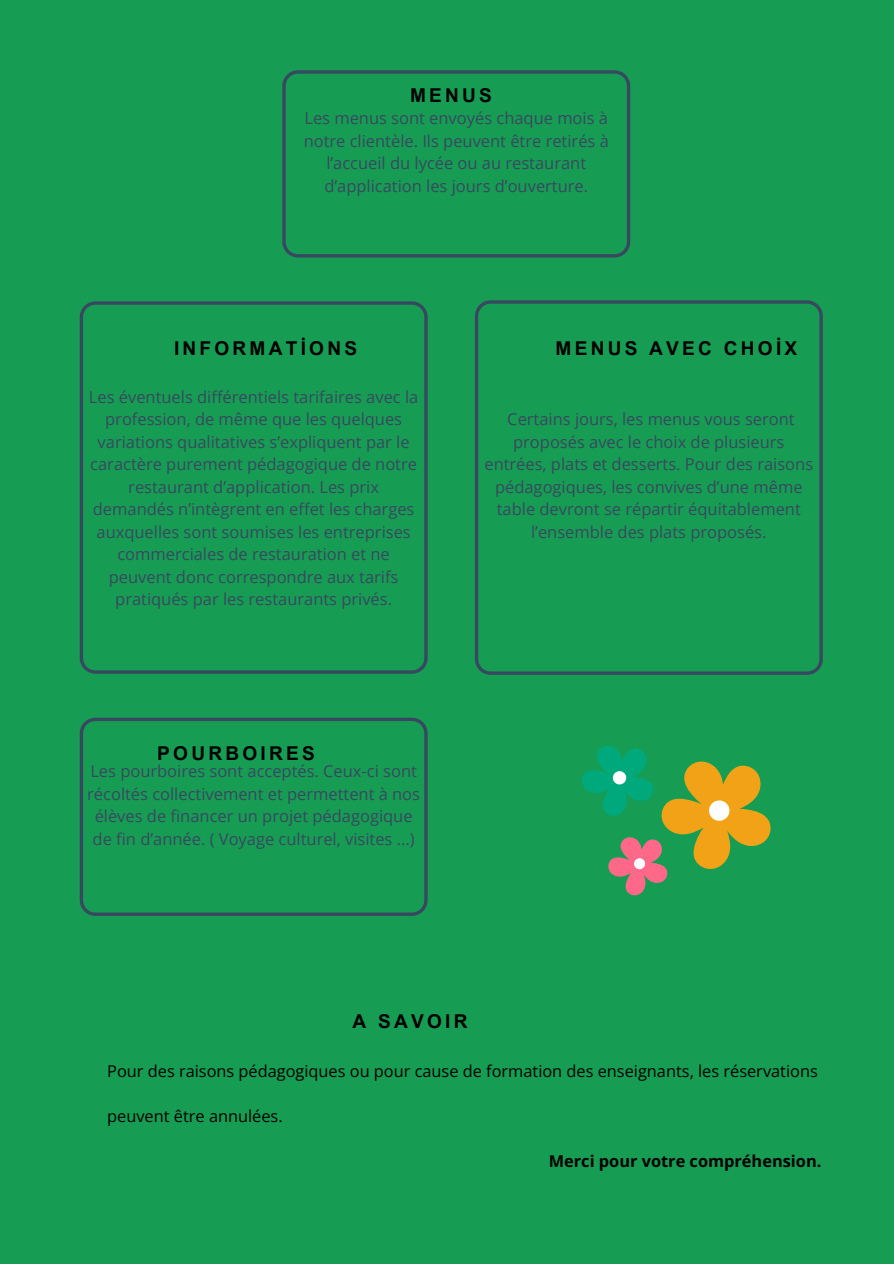
<style>
.page{position:relative;width:894px;height:1264px;background:#fff}
.page>*{position:absolute;margin:0;border:0;box-sizing:border-box;transform-origin:0 0}
.t1{font:700 19.05px "Arial MT Pro";letter-spacing:.17em;color:#000}
.t2{font:16.5px/22.5px "Open Sans";color:#384860;text-align:center}
.t3{font:16.35px "Open Sans";color:#000}
.t4{font:700 16.35px "Open Sans";color:#000}
</style>
<div class="page">
<div style="left:0;top:0;width:893px;height:1263px;background:#169d53"></div>
<svg style="left:474px;top:300px;width:348px;height:375px"></svg>
<svg style="left:80px;top:717px;width:347px;height:198px"></svg>
<svg style="left:282px;top:70px;width:348px;height:187px"></svg>
<svg style="left:80px;top:301px;width:347px;height:372px"></svg>
<svg style="left:582px;top:746px;width:188px;height:149px"></svg>
<p class="t1" style="left:410px;top:84px;width:83px">MENUS</p>
<p class="t2" style="left:303px;top:107px;width:306px">Les menus sont envoyés chaque mois à notre clientèle. Ils peuvent être retirés à l’accueil du lycée ou au restaurant d’application les jours d’ouverture.</p>
<p class="t1" style="left:174px;top:337px;width:185px">INFORMATİONS</p>
<p class="t2" style="left:89px;top:385px;width:331px">Les éventuels différentiels tarifaires avec la profession, de même que les quelques variations qualitatives s’expliquent par le caractère purement pédagogique de notre restaurant d’application. Les prix demandés n’intègrent en effet les charges auxquelles sont soumises les entreprises commerciales de restauration et ne peuvent donc correspondre aux tarifs pratiqués par les restaurants privés.</p>
<p class="t1" style="left:157px;top:741px;width:159px">POURBOIRES</p>
<p class="t2" style="left:87px;top:759px;width:334px">Les pourboires sont acceptés. Ceux-ci sont récoltés collectivement et permettent à nos élèves de financer un projet pédagogique de fin d’année. ( Voyage culturel, visites ...)</p>
<p class="t1" style="left:555px;top:337px;width:243px">MENUS AVEC CHOİX</p>
<p class="t2" style="left:484px;top:407px;width:330px">Certains jours, les menus vous seront proposés avec le choix de plusieurs entrées, plats et desserts. Pour des raisons pédagogiques, les convives d’une même table devront se répartir équitablement l’ensemble des plats proposés.</p>
<p class="t1" style="left:352px;top:1009px;width:116px">A SAVOIR</p>
<p class="t3" style="left:107px;top:1059px;width:712px">Pour des raisons pédagogiques ou pour cause de formation des enseignants, les réservations</p>
<p class="t3" style="left:107px;top:1104px;width:177px">peuvent être annulées.</p>
<p class="t4" style="left:548px;top:1149px;width:274px">Merci pour votre compréhension.</p>
</div>
